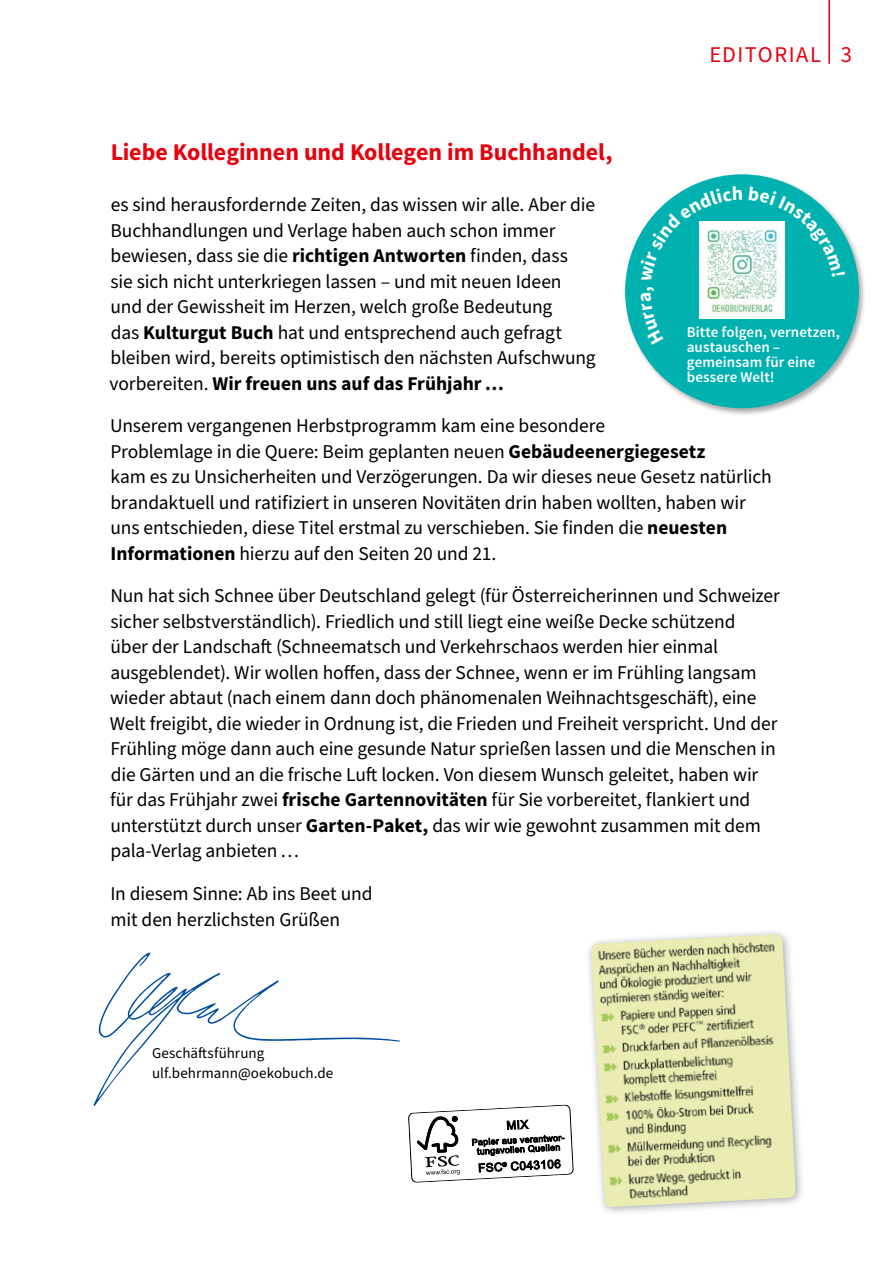
<style>
.page{position:relative;width:893px;height:1263px;background:#fff}
.page>*{position:absolute;margin:0;border:0;box-sizing:border-box;transform-origin:0 0}
.t1{font:700 24px "Source Sans Pro";letter-spacing:-.005em;color:#e7000e}
.t2{font:22.5px "Source Sans Pro";letter-spacing:.065em;color:#e7000e}
.t3{font:19.5px/25.5px "Source Sans Pro";letter-spacing:-.005em;color:#000}
.t4{font:600 15px/15px "Source Sans Pro";letter-spacing:.005em;color:#fff}
.t5{font:15px/19.5px "Source Sans Pro";color:#000}
.s1{font-weight:700}
</style>
<div class="page">
<div style="left:584px;top:927px;width:221px;height:289px;background:#000;opacity:.33"></div>
<img style="left:591px;top:934px;width:205px;height:273px">
<svg style="left:408px;top:1104px;width:166px;height:79px"></svg>
<hr style="left:828px;top:0;width:2px;height:64px;background:#e7000e">
<svg style="left:93px;top:952px;width:307px;height:154px"></svg>
<div style="left:623px;top:173px;width:244px;height:243px;background:#000;opacity:.33"></div>
<div style="left:625px;top:174px;width:234px;height:234px;background:#00b1b0;border-radius:50%"></div>
<img style="left:742px;top:221px;width:42px;height:97px">
<svg style="left:640px;top:186px;width:102px;height:133px"></svg>
<svg style="left:749px;top:186px;width:96px;height:91px"></svg>
<p class="t2" style="left:709px;top:39px;width:144px">EDITORIAL 3</p>
<p class="t1" style="left:111px;top:137px;width:503px">Liebe Kolleginnen und Kollegen im Buchhandel,</p>
<p class="t3" style="left:110px;top:193px;width:488px">es sind herausfordernde Zeiten, das wissen wir alle. Aber die Buchhandlungen und Verlage haben auch schon immer bewiesen, dass sie die <span class="s1">richtigen Antworten</span> finden, dass<br>sie sich nicht unterkriegen lassen – und mit neuen Ideen und der Gewissheit im Herzen, welch große Bedeutung<br>das <span class="s1">Kulturgut Buch</span> hat und entsprechend auch gefragt bleiben wird, bereits optimistisch den nächsten Aufschwung vorbereiten. <span class="s1">Wir freuen uns auf das Frühjahr …</span></p>
<p class="t3" style="left:110px;top:414px;width:663px">Unserem vergangenen Herbstprogramm kam eine besondere<br>Problemlage in die Quere: Beim geplanten neuen <span class="s1">Gebäudeenergiegesetz<br></span>kam es zu Unsicherheiten und Verzögerungen. Da wir dieses neue Gesetz natürlich brandaktuell und ratifiziert in unseren Novitäten drin haben wollten, haben wir uns entschieden, diese Titel erstmal zu verschieben. Sie finden die <span class="s1">neuesten Informationen</span> hierzu auf den Seiten 20 und 21.</p>
<p class="t3" style="left:110px;top:584px;width:672px">Nun hat sich Schnee über Deutschland gelegt (für Österreicherinnen und Schweizer sicher selbstverständlich). Friedlich und still liegt eine weiße Decke schützend<br>über der Landschaft (Schneematsch und Verkehrschaos werden hier einmal ausgeblendet). Wir wollen hoffen, dass der Schnee, wenn er im Frühling langsam wieder abtaut (nach einem dann doch phänomenalen Weihnachtsgeschäft), eine Welt freigibt, die wieder in Ordnung ist, die Frieden und Freiheit verspricht. Und der Frühling möge dann auch eine gesunde Natur sprießen lassen und die Menschen in die Gärten und an die frische Luft locken. Von diesem Wunsch geleitet, haben wir für das Frühjahr zwei <span class="s1">frische Gartennovitäten</span> für Sie vorbereitet, flankiert und unterstützt durch unser <span class="s1">Garten-Paket,</span> das wir wie gewohnt zusammen mit dem pala-Verlag anbieten …</p>
<p class="t3" style="left:110px;top:881px;width:264px">In diesem Sinne: Ab ins Beet und mit den herzlichsten Grüßen</p>
<p class="t4" style="left:687px;top:325px;width:155px">Bitte folgen, vernetzen, austauschen – gemeinsam für eine bessere Welt!</p>
<p class="t5" style="left:152px;top:1044px;width:183px">Geschäftsführung ulf.behrmann@oekobuch.de</p>
</div>
